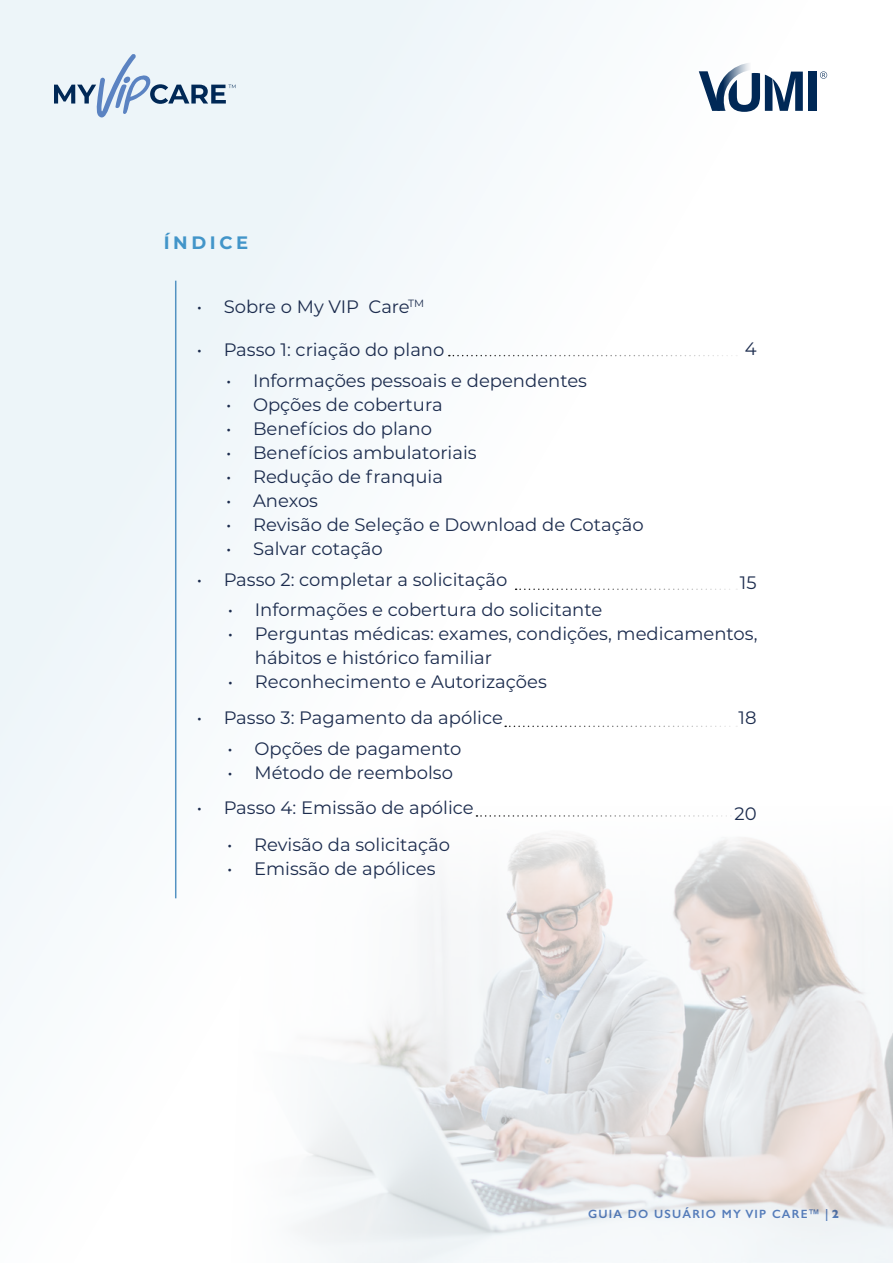
<style>
.page{position:relative;width:893px;height:1263px;background:#f8fbfd}
.page>*{position:absolute;margin:0;border:0;box-sizing:border-box;transform-origin:0 0}
.t1{font:18px/24px "Montserrat";color:#1c2c4e}
.t2{font:700 18px "Montserrat";letter-spacing:.2em;color:#4295c9}
.t3{font:600 12px "Gill Sans";letter-spacing:.1em;color:#5b83c2}
.s1{font-weight:700}
</style>
<div class="page">
<svg style="left:820px;top:71px;width:7px;height:8px"></svg>
<div style="left:809px;top:72px;width:8px;height:39px;background:#002856"></div>
<svg style="left:699px;top:63px;width:104px;height:49px"></svg>
<svg style="left:54px;top:54px;width:181px;height:63px"></svg>
<img style="left:175px;top:741px;width:718px;height:517px">
<hr style="left:175px;top:281px;width:1px;height:617px;background:#5392c2">
<svg style="left:449px;top:355px;width:288px;height:1px"></svg>
<svg style="left:505px;top:725px;width:232px;height:2px"></svg>
<svg style="left:476px;top:815px;width:261px;height:2px"></svg>
<svg style="left:516px;top:588px;width:221px;height:2px"></svg>
<p class="t2" style="left:164px;top:230px;width:86px">ÍNDICE</p>
<p class="t1" style="left:197px;top:294px;width:229px">• Sobre o My VIP Care<sup>TM</sup></p>
<p class="t1" style="left:197px;top:337px;width:249px">• Passo 1: criação do plano</p>
<p class="t1" style="left:226px;top:368px;width:363px">• Informações pessoais e dependentes</p>
<p class="t1" style="left:226px;top:392px;width:218px">• Opções de cobertura</p>
<p class="t1" style="left:226px;top:416px;width:208px">• Benefícios do plano</p>
<p class="t1" style="left:226px;top:440px;width:252px">• Benefícios ambulatoriais</p>
<p class="t1" style="left:226px;top:464px;width:219px">• Redução de franquia</p>
<p class="t1" style="left:226px;top:488px;width:94px">• Anexos</p>
<p class="t1" style="left:226px;top:512px;width:419px">• Revisão de Seleção e Download de Cotação</p>
<p class="t1" style="left:226px;top:536px;width:158px">• Salvar cotação</p>
<p class="t1" style="left:197px;top:567px;width:312px">• Passo 2: completar a solicitação</p>
<p class="t1" style="left:745px;top:336px;width:13px">4</p>
<p class="t1" style="left:740px;top:570px;width:18px">15</p>
<p class="t1" style="left:228px;top:597px;width:376px">• Informações e cobertura do solicitante</p>
<p class="t1" style="left:255px;top:621px;width:504px;text-indent:-27px">• Perguntas médicas: exames, condições, medicamentos, hábitos e histórico familiar</p>
<p class="t1" style="left:228px;top:669px;width:320px">• Reconhecimento e Autorizações</p>
<p class="t1" style="left:197px;top:705px;width:308px">• Passo 3: Pagamento da apólice</p>
<p class="t1" style="left:227px;top:736px;width:235px">• Opções de pagamento</p>
<p class="t1" style="left:227px;top:760px;width:227px">• Método de reembolso</p>
<p class="t1" style="left:197px;top:795px;width:279px">• Passo 4: Emissão de apólice</p>
<p class="t1" style="left:227px;top:832px;width:225px">• Revisão da solicitação</p>
<p class="t1" style="left:227px;top:856px;width:210px">• Emissão de apólices</p>
<p class="t1" style="left:739px;top:705px;width:19px">18</p>
<p class="t1" style="left:734px;top:801px;width:24px">20</p>
<p class="t3" style="left:588px;top:1206px;width:252px">GUIA DO USUÁRIO MY VIP CARE™ | <span class="s1">2</span></p>
</div>
